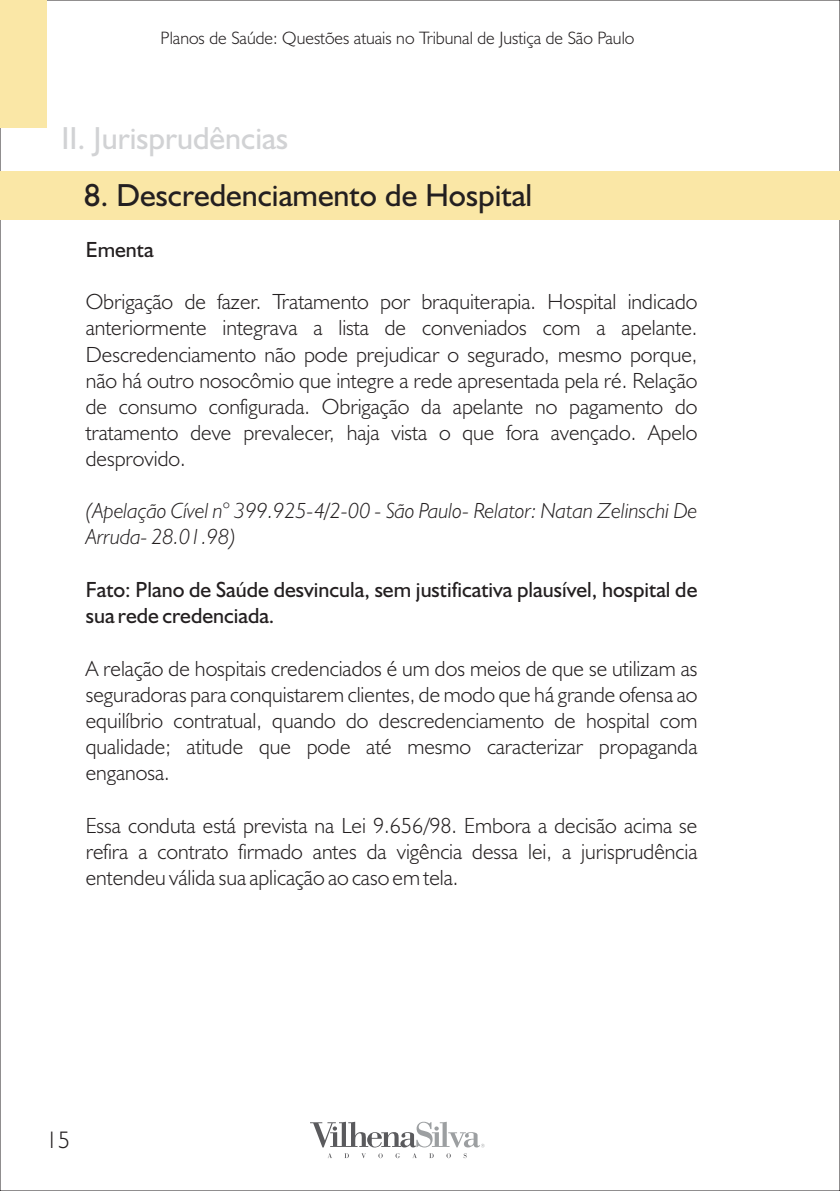
<style>
.page{position:relative;width:840px;height:1191px;background:#fff}
.page>*{position:absolute;margin:0;border:0;box-sizing:border-box;transform-origin:0 0}
.t1{font:32px "Humanist 521 BT";color:#231f20}
.t2{font:32px "Humanist 521 BT";color:#d1d2d4}
.t3{font:300 24px "Humanist 521 BT";color:#231f20}
.t4{font:300 22px/26.2px "Humanist 521 BT";color:#231f20;text-align:justify}
.t5{font:22px/26.2px "Humanist 521 BT";color:#231f20}
.t6{font:italic 300 22px/26px "Humanist 521 BT";color:#231f20}
.t7{font:300 18px "Humanist 521 BT";color:#231f20}
</style>
<div class="page">
<div style="left:0;top:171px;width:839px;height:49px;background:#fae7a6"></div>
<svg style="left:327px;top:1153px;width:139px;height:5px"></svg>
<svg style="left:310px;top:1121px;width:174px;height:26px"></svg>
<div style="left:0;top:0;width:46px;height:127px;background:#fae7a6"></div>
<p class="t7" style="left:160px;top:30px;width:475px">Planos de Saúde: Questões atuais no Tribunal de Justiça de São Paulo</p>
<h1 class="t2" style="left:61px;top:125px;width:228px">II. Jurisprudências</h1>
<h1 class="t1" style="left:84px;top:181px;width:449px">8. Descredenciamento de Hospital</h1>
<p class="t5" style="left:86px;top:238px;width:69px">Ementa</p>
<p class="t4" style="left:86px;top:290px;width:613px">Obrigação de fazer. Tratamento por braquiterapia. Hospital indicado anteriormente integrava a lista de conveniados com a apelante.<br>Descredenciamento não pode prejudicar o segurado, mesmo porque, não há outro nosocômio que integre a rede apresentada pela ré. Relação de consumo configurada. Obrigação da apelante no pagamento do tratamento deve prevalecer, haja vista o que fora avençado. Apelo desprovido.</p>
<p class="t6" style="left:86px;top:499px;width:613px">(Apelação Cível n° 399.925-4/2-00 - São Paulo- Relator: Natan Zelinschi De<br>Arruda- 28.01.98)</p>
<p class="t5" style="left:86px;top:578px;width:613px">Fato: Plano de Saúde desvincula, sem justificativa plausível, hospital de sua rede credenciada.</p>
<p class="t4" style="left:86px;top:656px;width:613px">A relação de hospitais credenciados é um dos meios de que se utilizam as seguradoras para conquistarem clientes, de modo que há grande ofensa ao equilíbrio contratual, quando do descredenciamento de hospital com qualidade; atitude que pode até mesmo caracterizar propaganda enganosa.</p>
<p class="t4" style="left:86px;top:814px;width:613px">Essa conduta está prevista na Lei 9.656/98. Embora a decisão acima se refira a contrato firmado antes da vigência dessa lei, a jurisprudência entendeu válida sua aplicação ao caso em tela.</p>
<p class="t3" style="left:46px;top:1130px;width:26px">15</p>
</div>
